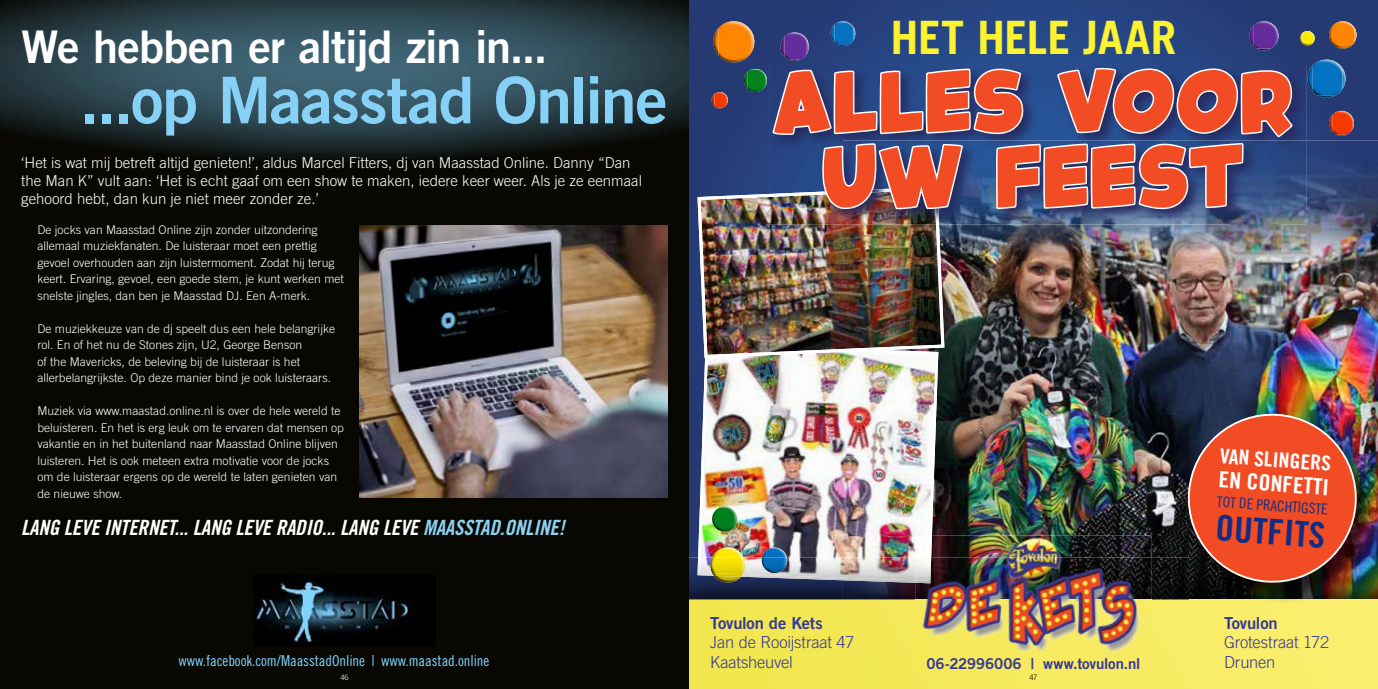
<style>
.page{position:relative;width:1378px;height:689px;background:#fff}
.page>*{position:absolute;margin:0;border:0;box-sizing:border-box;transform-origin:0 0}
.t1{font:64.5px "Trade Gothic LT Std Bd 2";letter-spacing:-.025em;color:#86d1f5}
.t2{font:55.5px/75px "Kids Magazine";color:#f24c24;text-align:center}
.t3{font:700 46.05px "Trade Gothic LT Std";letter-spacing:-.005em;color:#fbf231}
.t4{font:45px "Trade Gothic LT Std Bd 2";letter-spacing:-.02em;color:#fff}
.t5{font:35.4px "Trade Gothic LT Std Bd Cn 20";color:#142d82;scale:1.05 1}
.t6{font:22.35px "Trade Gothic LT Std Bd Cn 20";color:#fff;scale:1.07 1}
.t7{font:21px "Trade Gothic LT Std Bd Cn 20 Obl";letter-spacing:-.005em;color:#fff}
.t8{font:20.55px "Trade Gothic LT Std Bd Cn 20";color:#fff;scale:1.07 1}
.t9{font:300 16.5px/19.5px "Trade Gothic LT Std";letter-spacing:-.015em;color:#34389b}
.t10{font:16.5px "Trade Gothic LT Std Bd 2";letter-spacing:-.01em;color:#34389b}
.t11{font:300 15px/18px "Trade Gothic LT Std";color:#fff}
.t12{font:15px "Trade Gothic LT Std Cn 18";letter-spacing:-.005em;color:#81d4ff}
.t13{font:15px "Trade Gothic LT Std Bd 2";letter-spacing:-.01em;color:#34389b}
.t14{font:15px "Trade Gothic LT Std Cn 18";color:#142d82}
.t15{font:300 12px/16.5px "Trade Gothic LT Std";color:#fff}
.t16{font:300 7.5px "Trade Gothic LT Std";color:#fff}
.t17{font:300 7.5px "Trade Gothic LT Std";color:#000}
.s1{color:#8ad2f4}
</style>
<div class="page">
<div style="left:0;top:0;width:689px;height:689px;background:#080702"></div>
<img style="left:255px;top:580px;width:153px;height:64px">
<img style="left:359px;top:225px;width:309px;height:272px">
<img style="left:0;top:0;width:689px;height:158px">
<svg style="left:689px;top:0;width:689px;height:557px;background:#253f7b"></svg>
<img style="left:1280px;top:140px;width:98px;height:313px">
<img style="left:938px;top:224px;width:292px;height:333px">
<img style="left:1230px;top:224px;width:50px;height:186px">
<img style="left:1377px;top:453px;width:1px;height:104px">
<img style="left:697px;top:358px;width:241px;height:199px">
<img style="left:720px;top:506px;width:17px;height:20px">
<img style="left:712px;top:510px;width:19px;height:21px">
<img style="left:716px;top:507px;width:19px;height:23px">
<img style="left:722px;top:547px;width:21px;height:10px">
<svg style="left:712px;top:553px;width:3px;height:4px"></svg>
<img style="left:715px;top:548px;width:27px;height:9px">
<img style="left:1337px;top:111px;width:17px;height:19px">
<img style="left:1329px;top:115px;width:18px;height:21px">
<img style="left:1332px;top:112px;width:20px;height:22px">
<img style="left:1259px;top:21px;width:19px;height:23px">
<img style="left:1249px;top:25px;width:22px;height:25px">
<img style="left:1253px;top:22px;width:23px;height:27px">
<img style="left:1339px;top:21px;width:17px;height:21px">
<img style="left:1329px;top:25px;width:20px;height:24px">
<img style="left:1333px;top:22px;width:21px;height:25px">
<svg style="left:1300px;top:33px;width:14px;height:13px"></svg>
<img style="left:1302px;top:31px;width:11px;height:14px">
<img style="left:1320px;top:60px;width:25px;height:29px">
<img style="left:1307px;top:65px;width:28px;height:33px">
<img style="left:1312px;top:61px;width:30px;height:34px">
<svg style="left:727px;top:92px;width:1px;height:12px"></svg>
<img style="left:711px;top:94px;width:3px;height:14px">
<img style="left:714px;top:92px;width:13px;height:16px">
<img style="left:790px;top:32px;width:19px;height:22px">
<img style="left:780px;top:37px;width:20px;height:24px">
<img style="left:784px;top:33px;width:23px;height:27px">
<img style="left:765px;top:69px;width:2px;height:18px">
<img style="left:744px;top:72px;width:16px;height:20px">
<img style="left:748px;top:69px;width:17px;height:22px">
<img style="left:726px;top:21px;width:28px;height:32px">
<img style="left:713px;top:28px;width:30px;height:34px">
<img style="left:718px;top:23px;width:33px;height:37px">
<img style="left:838px;top:21px;width:17px;height:19px">
<img style="left:830px;top:24px;width:18px;height:22px">
<img style="left:834px;top:22px;width:19px;height:23px">
<img style="left:770px;top:547px;width:17px;height:10px">
<svg style="left:762px;top:551px;width:4px;height:6px"></svg>
<img style="left:766px;top:548px;width:19px;height:9px">
<img style="left:915px;top:557px;width:463px;height:43px">
<img style="left:689px;top:557px;width:154px;height:43px">
<img style="left:843px;top:583px;width:72px;height:17px">
<img style="left:697px;top:557px;width:218px;height:26px">
<img style="left:710px;top:557px;width:35px;height:17px">
<svg style="left:712px;top:573px;width:23px;height:10px"></svg>
<img style="left:715px;top:573px;width:27px;height:8px">
<svg style="left:785px;top:557px;width:2px;height:10px"></svg>
<img style="left:762px;top:557px;width:18px;height:16px">
<svg style="left:689px;top:600px;width:689px;height:89px;background:#f6ea5e"></svg>
<img style="left:932px;top:535px;width:220px;height:22px">
<img style="left:915px;top:535px;width:17px;height:48px">
<img style="left:915px;top:600px;width:237px;height:66px">
<img style="left:1189px;top:415px;width:188px;height:189px">
<img style="left:1183px;top:410px;width:177px;height:175px">
<img style="left:697px;top:187px;width:247px;height:171px">
<img style="left:770px;top:65px;width:537px;height:75px">
<img style="left:939px;top:140px;width:368px;height:84px">
<img style="left:770px;top:211px;width:169px;height:13px">
<svg style="left:770px;top:67px;width:525px;height:144px;background:#4e5e8c"></svg>
<h3 class="t4" style="left:21px;top:19px;width:528px">We hebben er altijd zin in...</h3>
<h1 class="t1" style="left:80px;top:60px;width:589px">...op Maasstad Online</h1>
<p class="t11" style="left:21px;top:154px;width:622px">‘Het is wat mij betreft altijd genieten!’, aldus Marcel Fitters, dj van Maasstad Online. Danny “Dan the Man K” vult aan: ‘Het is echt gaaf om een show te maken, iedere keer weer. Als je ze eenmaal gehoord hebt, dan kun je niet meer zonder ze.’</p>
<p class="t15" style="left:37px;top:221px;width:308px">De jocks van Maasstad Online zijn zonder uitzondering allemaal muziekfanaten. De luisteraar moet een prettig gevoel overhouden aan zijn luistermoment. Zodat hij terug keert. Ervaring, gevoel, een goede stem, je kunt werken met snelste jingles, dan ben je Maasstad DJ. Een A-merk.</p>
<p class="t15" style="left:37px;top:320px;width:299px">De muziekkeuze van de dj speelt dus een hele belangrijke rol. En of het nu de Stones zijn, U2, George Benson<br>of the Mavericks, de beleving bij de luisteraar is het allerbelangrijkste. Op deze manier bind je ook luisteraars.</p>
<p class="t15" style="left:37px;top:402px;width:308px">Muziek via www.maastad.online.nl is over de hele wereld te beluisteren. En het is erg leuk om te ervaren dat mensen op vakantie en in het buitenland naar Maasstad Online blijven luisteren. Het is ook meteen extra motivatie voor de jocks om de luisteraar ergens op de wereld te laten genieten van de nieuwe show.</p>
<h3 class="t7" style="left:21px;top:515px;width:545px">LANG LEVE INTERNET... LANG LEVE RADIO... LANG LEVE <span class="s1">MAASSTAD.ONLINE!</span></h3>
<p class="t12" style="left:179px;top:651px;width:312px">www.facebook.com/MaasstadOnline | www.maastad.online</p>
<h3 class="t3" style="left:890px;top:10px;width:287px">HET HELE JAAR</h3>
<h2 class="t2" style="left:773px;top:74px;width:523px">ALLES VOOR<br>UW FEEST</h2>
<h3 class="t10" style="left:710px;top:612px;width:114px">Tovulon de Kets</h3>
<h3 class="t9" style="left:710px;top:632px;width:145px">Jan de Rooijstraat 47<br>Kaatsheuvel</h3>
<p class="t13" style="left:926px;top:654px;width:215px">06-22996006 | www.tovulon.nl</p>
<h3 class="t8" style="left:1221px;top:443px;width:106px;rotate:4deg">VAN SLINGERS</h3>
<h3 class="t6" style="left:1219px;top:466px;width:105px;rotate:4deg">EN CONFETTI</h3>
<p class="t14" style="left:1217px;top:492px;width:113px;rotate:4deg">TOT DE PRACHTIGSTE</p>
<h3 class="t5" style="left:1217px;top:506px;width:106px;rotate:4deg">OUTFITS</h3>
<h3 class="t10" style="left:1224px;top:612px;width:55px">Tovulon</h3>
<h3 class="t9" style="left:1224px;top:632px;width:107px">Grotestraat 172<br>Drunen</h3>
<p class="t16" style="left:340px;top:672px;width:10px">46</p>
<p class="t17" style="left:1029px;top:672px;width:9px">47</p>
</div>
